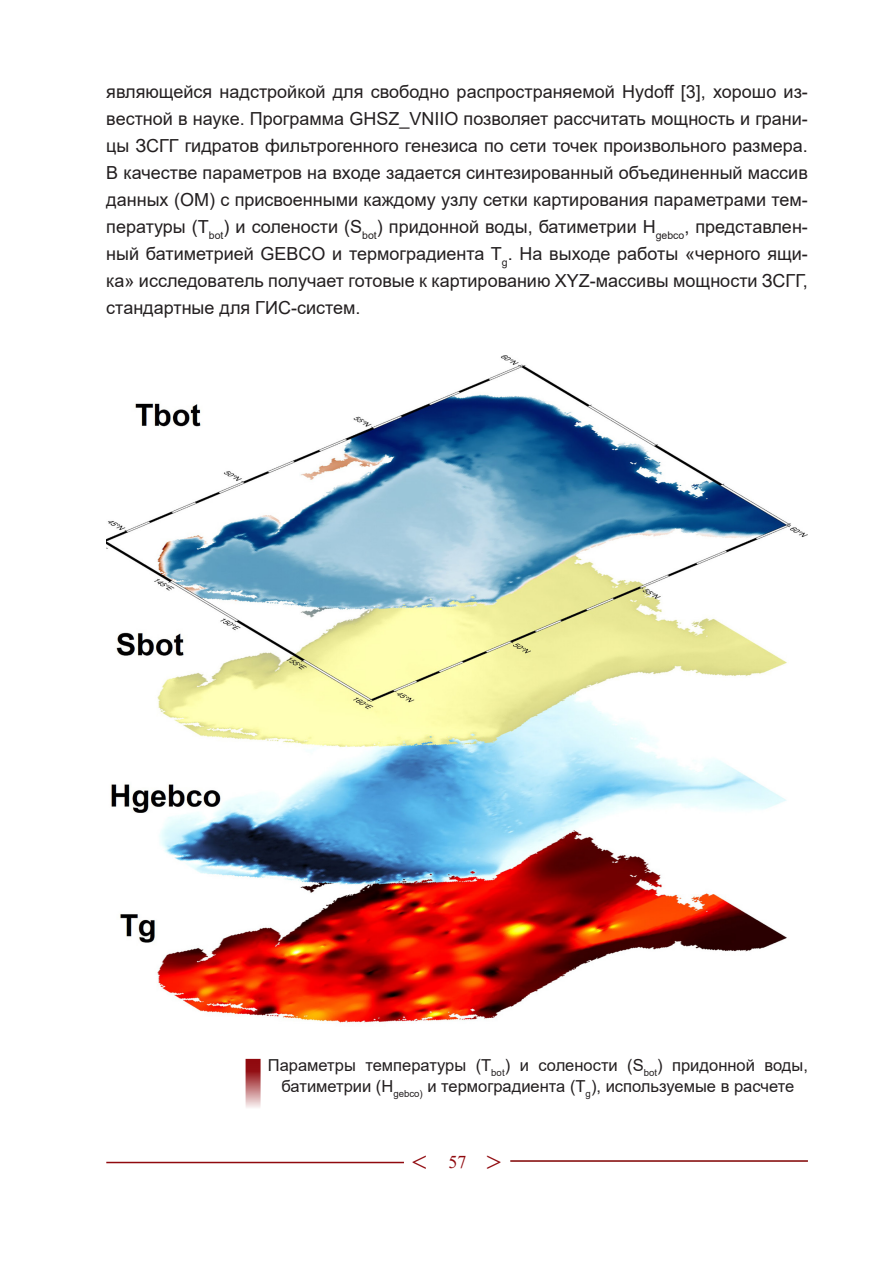
<style>
.page{position:relative;width:893px;height:1263px;background:#fff}
.page>*{position:absolute;margin:0;border:0;box-sizing:border-box;transform-origin:0 0}
.t1{font:18px/27px "Arial";color:#231f20;text-align:justify}
.t2{font:18px "Times New Roman";color:#90090e}
.t3{font:16.5px/21px "Arial";color:#231f20;text-align:center}
</style>
<div class="page">
<hr style="left:510px;top:1160px;width:298px;height:2px;background:#800000">
<hr style="left:106px;top:1162px;width:298px;height:1px;background:#90090e">
<img style="left:106px;top:355px;width:702px;height:668px">
<svg style="left:246px;top:1059px;width:15px;height:49px"></svg>
<p class="t1" style="left:106px;top:78px;width:703px">являющейся надстройкой для свободно распространяемой Hydoff [3], хорошо из&shy;вестной в науке. Программа GHSZ_VNIIO позволяет рассчитать мощность и грани&shy;цы ЗСГГ гидратов фильтрогенного генезиса по сети точек произвольного размера.<br>В качестве параметров на входе задается синтезированный объединенный массив данных (ОМ) с присвоенными каждому узлу сетки картирования параметрами тем&shy;пературы (T<sub>bot</sub>) и солености (S<sub>bot</sub>) придонной воды, батиметрии H<sub>gebco</sub>, представлен&shy;ный батиметрией GEBCO и термоградиента T<sub>g</sub>. На выходе работы «черного ящи&shy;ка» исследователь получает готовые к картированию XYZ-массивы мощности ЗСГГ, стандартные для ГИС-систем.</p>
<p class="t3" style="left:268px;top:1054px;width:541px">Параметры температуры (T<sub>bot</sub>) и солености (S<sub>bot</sub>) придонной воды, батиметрии (H<sub>gebco)</sub> и термоградиента (T<sub>g</sub>), используемые в расчете</p>
<p class="t2" style="left:448px;top:1149px;width:19px">57</p>
</div>
